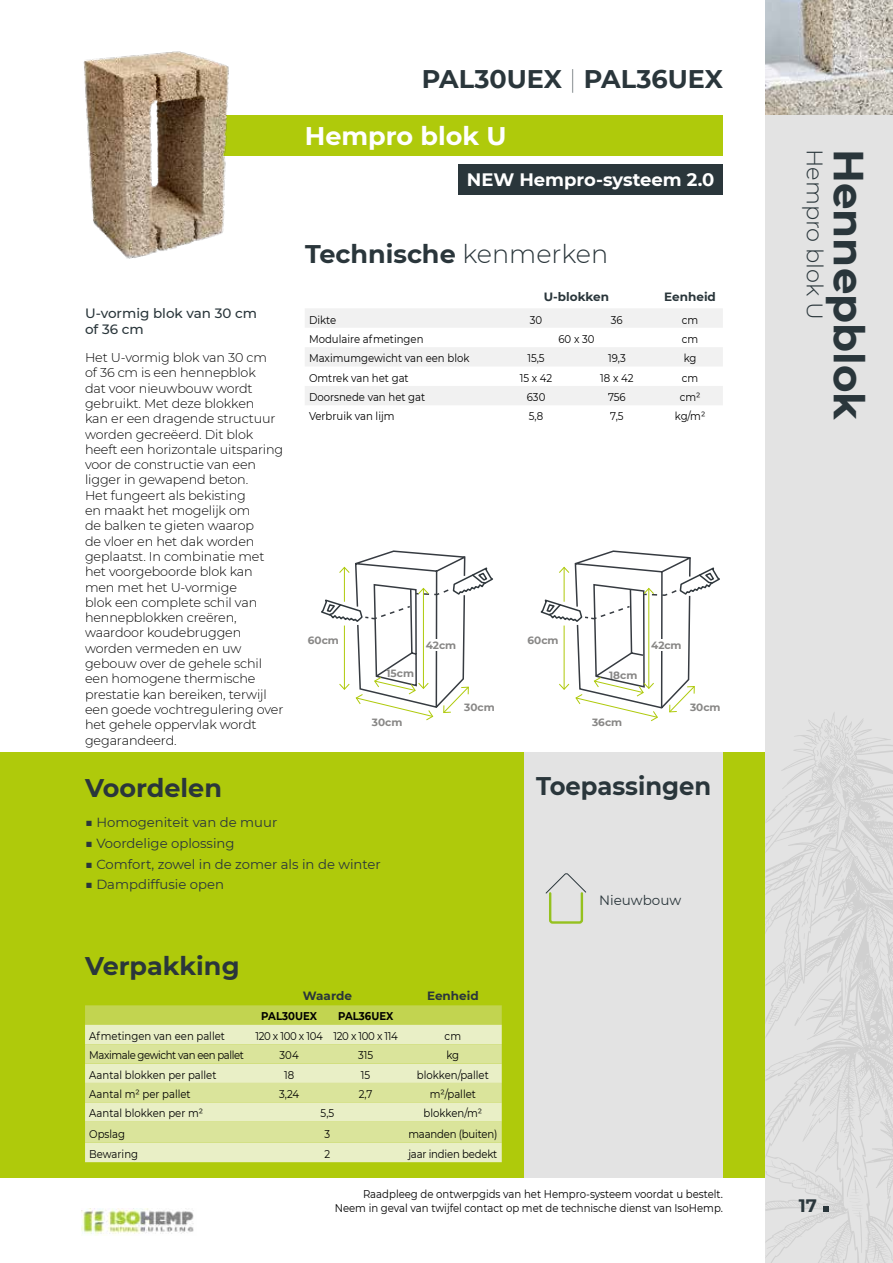
<style>
.page{position:relative;width:893px;height:1263px;background:#fff}
.page>*{position:absolute;margin:0;border:0;box-sizing:border-box;transform-origin:0 0}
.t1{font:700 42px "Montserrat";color:#2a363b}
.t2{font:700 25.5px "Montserrat";color:#2a363b}
.t3{font:700 25.5px "Montserrat";color:#2a363b;scale:.95 1}
.t4{font:700 25.5px "Montserrat";color:#fff}
.t5{font:300 22.5px "Montserrat";color:#2a363b}
.t6{font:700 18px "Montserrat";color:#fff}
.t7{font:700 18px "Montserrat";color:#2a363b}
.t8{font:500 13.5px/16.2px "Montserrat";color:#2a363b}
.t9{font:13.5px "Montserrat";color:#2a363b}
.t10{font:13.2px "Montserrat";color:#2a363b}
.t11{font:300 12.75px/15.3px "Montserrat";letter-spacing:-.01em;color:#000}
.t12{font:700 12px "Montserrat";color:#2a363b}
.t13{font:11.25px/13.5px "Montserrat";color:#000;text-align:right;scale:.9 1}
.t14{font:11.25px "Montserrat";letter-spacing:-.02em;color:#000;scale:.9 1}
.t15{font:11.25px "Montserrat";letter-spacing:-.04em;color:#000;scale:.9 1}
.t16{font:11.25px "Montserrat";letter-spacing:-.03em;color:#000;scale:.9 1}
.t17{font:700 11.25px "Montserrat";color:#000;scale:.9 1}
.t18{font:700 10.5px "Montserrat";color:#888786}
.s1{font-weight:100}
.s2{font-weight:300}
</style>
<div class="page">
<div style="left:0;top:753px;width:765px;height:425px;background:#afca0b"></div>
<div style="left:524px;top:753px;width:199px;height:425px;background:#e3e3e3"></div>
<div style="left:216px;top:115px;width:507px;height:40px;background:#afca0b"></div>
<img style="left:83px;top:51px;width:148px;height:208px">
<svg style="left:546px;top:873px;width:40px;height:51px"></svg>
<svg style="left:85px;top:1005px;width:417px;height:20px;background:#c1d34f"></svg>
<div style="left:85px;top:1025px;width:417px;height:137px;background:#e9efc6"></div>
<svg style="left:85px;top:1044px;width:417px;height:99px;background:#dfe7a9"></svg>
<svg style="left:305px;top:309px;width:418px;height:96px"></svg>
<svg style="left:321px;top:550px;width:172px;height:171px"></svg>
<svg style="left:541px;top:550px;width:179px;height:172px"></svg>
<div style="left:458px;top:164px;width:265px;height:30px;background:#2a363b"></div>
<div style="left:765px;top:0;width:128px;height:1263px;background:#e3e3e3"></div>
<svg style="left:765px;top:712px;width:128px;height:551px"></svg>
<img style="left:765px;top:0;width:128px;height:115px">
<svg style="left:823px;top:1206px;width:6px;height:6px"></svg>
<img style="left:81px;top:1208px;width:113px;height:28px">
<h2 class="t2" style="left:422px;top:61px;width:303px">PAL30UEX <span class="s1">|</span> PAL36UEX</h2>
<h2 class="t4" style="left:305px;top:117px;width:203px">Hempro blok U</h2>
<h3 class="t6" style="left:467px;top:166px;width:249px">NEW Hempro-systeem 2.0</h3>
<h2 class="t2" style="left:305px;top:235px;width:305px">Technische <span class="s2">kenmerken</span></h2>
<p class="t8" style="left:85px;top:304px;width:174px">U-vormig blok van 30 cm of 36 cm</p>
<p class="t11" style="left:85px;top:349px;width:200px">Het U-vormig blok van 30 cm<br>of 36 cm is een hennepblok<br>dat voor nieuwbouw wordt gebruikt. Met deze blokken<br>kan er een dragende structuur worden gecreëerd. Dit blok heeft een horizontale uitsparing voor de constructie van een ligger in gewapend beton.<br>Het fungeert als bekisting<br>en maakt het mogelijk om<br>de balken te gieten waarop<br>de vloer en het dak worden geplaatst. In combinatie met het voorgeboorde blok kan men met het U-vormige<br>blok een complete schil van hennepblokken creëren, waardoor koudebruggen worden vermeden en uw gebouw over de gehele schil een homogene thermische prestatie kan bereiken, terwijl een goede vochtregulering over het gehele oppervlak wordt gegarandeerd.</p>
<p class="t12" style="left:544px;top:288px;width:67px">U-blokken</p>
<p class="t12" style="left:664px;top:288px;width:53px">Eenheid</p>
<p class="t13" style="left:309px;top:312px;width:32px">Dikte</p>
<p class="t13" style="left:530px;top:312px;width:15px">30</p>
<p class="t13" style="left:611px;top:312px;width:15px">36</p>
<p class="t13" style="left:682px;top:312px;width:20px">cm</p>
<p class="t13" style="left:309px;top:332px;width:129px">Modulaire afmetingen</p>
<p class="t13" style="left:558px;top:332px;width:41px">60 x 30</p>
<p class="t13" style="left:682px;top:332px;width:20px">cm</p>
<p class="t13" style="left:309px;top:351px;width:180px">Maximumgewicht van een blok</p>
<p class="t13" style="left:527px;top:351px;width:21px">15,5</p>
<p class="t13" style="left:608px;top:351px;width:21px">19,3</p>
<p class="t13" style="left:684px;top:351px;width:16px">kg</p>
<p class="t13" style="left:309px;top:371px;width:112px">Omtrek van het gat</p>
<p class="t13" style="left:520px;top:371px;width:38px">15 x 42</p>
<p class="t13" style="left:600px;top:371px;width:38px">18 x 42</p>
<p class="t13" style="left:682px;top:371px;width:20px">cm</p>
<p class="t13" style="left:309px;top:390px;width:131px">Doorsnede van het gat</p>
<p class="t13" style="left:527px;top:390px;width:22px">630</p>
<p class="t13" style="left:608px;top:390px;width:21px">756</p>
<p class="t13" style="left:680px;top:390px;width:25px">cm²</p>
<p class="t13" style="left:309px;top:409px;width:97px">Verbruik van lijm</p>
<p class="t13" style="left:529px;top:409px;width:18px">5,8</p>
<p class="t13" style="left:610px;top:409px;width:16px">7,5</p>
<p class="t13" style="left:675px;top:409px;width:36px">kg/m²</p>
<p class="t18" style="left:308px;top:633px;width:33px">60cm</p>
<p class="t18" style="left:528px;top:633px;width:33px">60cm</p>
<p class="t18" style="left:426px;top:638px;width:32px">42cm</p>
<p class="t18" style="left:651px;top:638px;width:32px">42cm</p>
<p class="t18" style="left:386px;top:665px;width:29px">15cm</p>
<p class="t18" style="left:609px;top:667px;width:30px">18cm</p>
<p class="t18" style="left:464px;top:700px;width:32px">30cm</p>
<p class="t18" style="left:690px;top:699px;width:32px">30cm</p>
<p class="t18" style="left:372px;top:714px;width:32px">30cm</p>
<p class="t18" style="left:592px;top:714px;width:32px">36cm</p>
<h2 class="t2" style="left:85px;top:769px;width:138px">Voordelen</h2>
<h2 class="t3" style="left:536px;top:767px;width:186px">Toepassingen</h2>
<p class="t10" style="left:85px;top:813px;width:194px">■ Homogeniteit van de muur</p>
<p class="t10" style="left:85px;top:834px;width:151px">■ Voordelige oplossing</p>
<p class="t10" style="left:85px;top:855px;width:297px">■ Comfort, zowel in de zomer als in de winter</p>
<p class="t10" style="left:85px;top:876px;width:140px">■ Dampdiffusie open</p>
<h2 class="t2" style="left:85px;top:948px;width:156px">Verpakking</h2>
<p class="t12" style="left:303px;top:987px;width:51px">Waarde</p>
<p class="t12" style="left:427px;top:987px;width:53px">Eenheid</p>
<p class="t17" style="left:261px;top:1008px;width:63px">PAL30UEX</p>
<p class="t17" style="left:338px;top:1008px;width:63px">PAL36UEX</p>
<p class="t13" style="left:89px;top:1029px;width:152px">Afmetingen van een pallet</p>
<p class="t16" style="left:255px;top:1028px;width:160px">120 x 100 x 104 120 x 100 x 114</p>
<p class="t13" style="left:445px;top:1029px;width:20px">cm</p>
<p class="t15" style="left:89px;top:1047px;width:173px">Maximale gewicht van een pallet</p>
<p class="t13" style="left:280px;top:1048px;width:23px">304</p>
<p class="t13" style="left:358px;top:1048px;width:18px">315</p>
<p class="t13" style="left:446px;top:1048px;width:16px">kg</p>
<p class="t13" style="left:89px;top:1067px;width:143px">Aantal blokken per pallet</p>
<p class="t13" style="left:284px;top:1067px;width:13px">18</p>
<p class="t13" style="left:361px;top:1067px;width:12px">15</p>
<p class="t13" style="left:417px;top:1067px;width:82px">blokken/pallet</p>
<p class="t13" style="left:89px;top:1087px;width:114px">Aantal m² per pallet</p>
<p class="t13" style="left:279px;top:1087px;width:24px">3,24</p>
<p class="t13" style="left:359px;top:1087px;width:17px">2,7</p>
<p class="t13" style="left:430px;top:1087px;width:53px">m²/pallet</p>
<p class="t13" style="left:89px;top:1106px;width:128px">Aantal blokken per m²</p>
<p class="t13" style="left:321px;top:1106px;width:17px">5,5</p>
<p class="t13" style="left:423px;top:1106px;width:67px">blokken/m²</p>
<p class="t13" style="left:89px;top:1126px;width:41px">Opslag</p>
<p class="t13" style="left:325px;top:1126px;width:8px">3</p>
<p class="t14" style="left:408px;top:1126px;width:100px">maanden (buiten)</p>
<p class="t13" style="left:89px;top:1147px;width:56px">Bewaring</p>
<p class="t13" style="left:325px;top:1147px;width:8px">2</p>
<p class="t14" style="left:408px;top:1146px;width:100px">jaar indien bedekt</p>
<p class="t9" style="left:599px;top:891px;width:84px">Nieuwbouw</p>
<p class="t13" style="left:335px;top:1187px;width:433px">Raadpleeg de ontwerpgids van het Hempro-systeem voordat u bestelt.<br>Neem in geval van twijfel contact op met de technische dienst van IsoHemp.</p>
<h3 class="t5" style="left:830px;top:149px;width:173px;rotate:90deg">Hempro blok U</h3>
<h1 class="t1" style="left:879px;top:149px;width:273px;rotate:90deg">Hennepblok</h1>
<h3 class="t7" style="left:799px;top:1192px;width:20px">17</h3>
</div>
